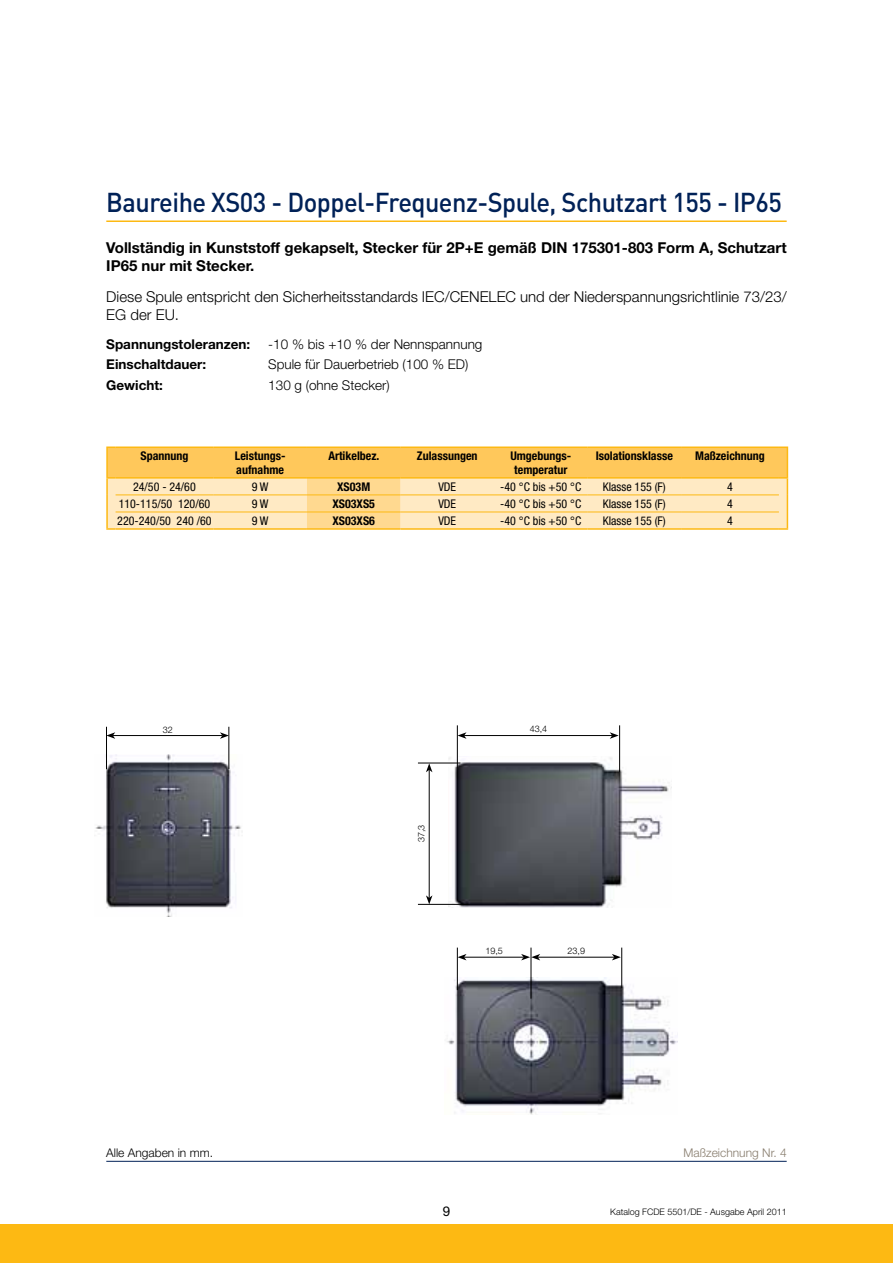
<style>
.page{position:relative;width:893px;height:1263px;background:#fff}
.page>*{position:absolute;margin:0;border:0;box-sizing:border-box;transform-origin:0 0}
.t1{font:500 27px "DINOT";letter-spacing:-.02em;color:#002157;scale:.94 1}
.t2{font:300 15px/18px "Helvetica Neue LT Std";color:#000}
.t3{font:700 15px/18px "Helvetica Neue LT Std";color:#000}
.t4{font:300 13.5px "Helvetica Neue LT Std";color:#000}
.t5{font:700 13.5px "Helvetica Neue LT Std";color:#000}
.t6{font:13.5px "Helvetica Neue LT Std";color:#000}
.t7{font:condensed 12px "Helvetica Neue LT Std";color:#000}
.t8{font:700 condensed 12px/13.5px "Helvetica Neue LT Std";color:#000}
.t9{font:300 12px "Helvetica Neue LT Std";color:#000}
.t10{font:300 12px "Helvetica Neue LT Std";color:#887d6e}
.t11{font:300 9px "Helvetica Neue LT Std";color:#000}
</style>
<div class="page">
<div style="left:0;top:1225px;width:893px;height:38px;background:#fdb913"></div>
<img style="left:95px;top:754px;width:146px;height:163px">
<img style="left:449px;top:757px;width:223px;height:151px">
<img style="left:447px;top:977px;width:230px;height:137px">
<hr style="left:418px;top:763px;width:42px;height:1px;background:#000">
<hr style="left:418px;top:904px;width:50px;height:1px;background:#000">
<hr style="left:106px;top:727px;width:1px;height:42px;background:#000">
<hr style="left:229px;top:727px;width:1px;height:42px;background:#000">
<hr style="left:457px;top:725px;width:1px;height:43px;background:#000">
<hr style="left:619px;top:725px;width:1px;height:47px;background:#000">
<hr style="left:457px;top:947px;width:1px;height:43px;background:#000">
<hr style="left:621px;top:947px;width:1px;height:41px;background:#000">
<hr style="left:531px;top:947px;width:1px;height:52px;background:#000">
<hr style="left:113px;top:735px;width:109px;height:1px;background:#000">
<svg style="left:220px;top:732px;width:9px;height:7px"></svg>
<svg style="left:107px;top:732px;width:8px;height:7px"></svg>
<hr style="left:464px;top:735px;width:148px;height:1px;background:#000">
<svg style="left:610px;top:732px;width:9px;height:7px"></svg>
<svg style="left:458px;top:732px;width:8px;height:7px"></svg>
<hr style="left:464px;top:957px;width:60px;height:1px;background:#000">
<svg style="left:458px;top:954px;width:8px;height:6px"></svg>
<hr style="left:538px;top:957px;width:76px;height:1px;background:#000">
<svg style="left:612px;top:954px;width:9px;height:6px"></svg>
<svg style="left:521px;top:954px;width:19px;height:6px"></svg>
<hr style="left:429px;top:770px;width:1px;height:128px;background:#000">
<svg style="left:426px;top:895px;width:6px;height:9px"></svg>
<svg style="left:426px;top:763px;width:6px;height:9px"></svg>
<hr style="left:106px;top:220px;width:681px;height:2px;background:#fdb913">
<hr style="left:106px;top:1161px;width:681px;height:1px;background:#002157">
<svg style="left:106px;top:446px;width:682px;height:84px;background:#fed98e"></svg>
<h1 class="t1" style="left:106px;top:184px;width:720px">Baureihe XS03 - Doppel-Frequenz-Spule, Schutzart 155 - IP65</h1>
<p class="t3" style="left:106px;top:238px;width:682px">Vollständig in Kunststoff gekapselt, Stecker für 2P+E gemäß DIN 175301-803 Form A, Schutzart<br>IP65 nur mit Stecker.</p>
<p class="t2" style="left:106px;top:287px;width:682px">Diese Spule entspricht den Sicherheitsstandards IEC/CENELEC und der Niederspannungsrichtlinie 73/23/<br>EG der EU.</p>
<p class="t5" style="left:106px;top:336px;width:146px">Spannungstoleranzen:</p>
<p class="t4" style="left:268px;top:336px;width:216px">-10 % bis +10 % der Nennspannung</p>
<p class="t5" style="left:106px;top:356px;width:101px">Einschaltdauer:</p>
<p class="t4" style="left:268px;top:356px;width:202px">Spule für Dauerbetrieb (100 % ED)</p>
<p class="t5" style="left:106px;top:377px;width:58px">Gewicht:</p>
<p class="t4" style="left:268px;top:377px;width:123px">130 g (ohne Stecker)</p>
<p class="t8" style="left:140px;top:449px;width:49px">Spannung</p>
<p class="t8" style="left:235px;top:449px;width:52px">Leistungs&shy;aufnahme</p>
<p class="t8" style="left:328px;top:449px;width:53px">Artikelbez.</p>
<p class="t8" style="left:417px;top:449px;width:62px">Zulassungen</p>
<p class="t8" style="left:510px;top:449px;width:61px;text-align:center">Umgebungs&shy;temperatur</p>
<p class="t8" style="left:596px;top:449px;width:79px">Isolationsklasse</p>
<p class="t8" style="left:695px;top:449px;width:71px">Maßzeichnung</p>
<p class="t7" style="left:133px;top:479px;width:64px">24/50 - 24/60</p>
<p class="t7" style="left:252px;top:479px;width:18px">9 W</p>
<p class="t8" style="left:337px;top:479px;width:35px">XS03M</p>
<p class="t7" style="left:438px;top:479px;width:19px">VDE</p>
<p class="t7" style="left:500px;top:479px;width:82px">-40 °C bis +50 °C</p>
<p class="t7" style="left:603px;top:479px;width:65px">Klasse 155 (F)</p>
<p class="t7" style="left:727px;top:479px;width:7px">4</p>
<p class="t7" style="left:119px;top:496px;width:93px">110-115/50 120/60</p>
<p class="t7" style="left:252px;top:496px;width:18px">9 W</p>
<p class="t8" style="left:332px;top:497px;width:44px">XS03XS5</p>
<p class="t7" style="left:438px;top:496px;width:19px">VDE</p>
<p class="t7" style="left:500px;top:496px;width:82px">-40 °C bis +50 °C</p>
<p class="t7" style="left:603px;top:496px;width:65px">Klasse 155 (F)</p>
<p class="t7" style="left:727px;top:496px;width:7px">4</p>
<p class="t7" style="left:117px;top:514px;width:96px">220-240/50 240 /60</p>
<p class="t7" style="left:252px;top:514px;width:18px">9 W</p>
<p class="t8" style="left:332px;top:514px;width:44px">XS03XS6</p>
<p class="t7" style="left:438px;top:514px;width:19px">VDE</p>
<p class="t7" style="left:500px;top:514px;width:82px">-40 °C bis +50 °C</p>
<p class="t7" style="left:603px;top:514px;width:65px">Klasse 155 (F)</p>
<p class="t7" style="left:727px;top:514px;width:7px">4</p>
<p class="t11" style="left:163px;top:724px;width:12px">32</p>
<p class="t11" style="left:530px;top:723px;width:19px">43,4</p>
<p class="t11" style="left:416px;top:842px;width:19px;rotate:-90deg">37,3</p>
<p class="t11" style="left:485px;top:945px;width:19px">19,5</p>
<p class="t11" style="left:568px;top:945px;width:19px">23,9</p>
<p class="t9" style="left:106px;top:1145px;width:108px">Alle Angaben in mm.</p>
<p class="t10" style="left:683px;top:1145px;width:105px">Maßzeichnung Nr. 4</p>
<p class="t6" style="left:443px;top:1203px;width:9px">9</p>
<p class="t11" style="left:610px;top:1206px;width:178px">Katalog FCDE 5501/DE - Ausgabe April 2011</p>
</div>
